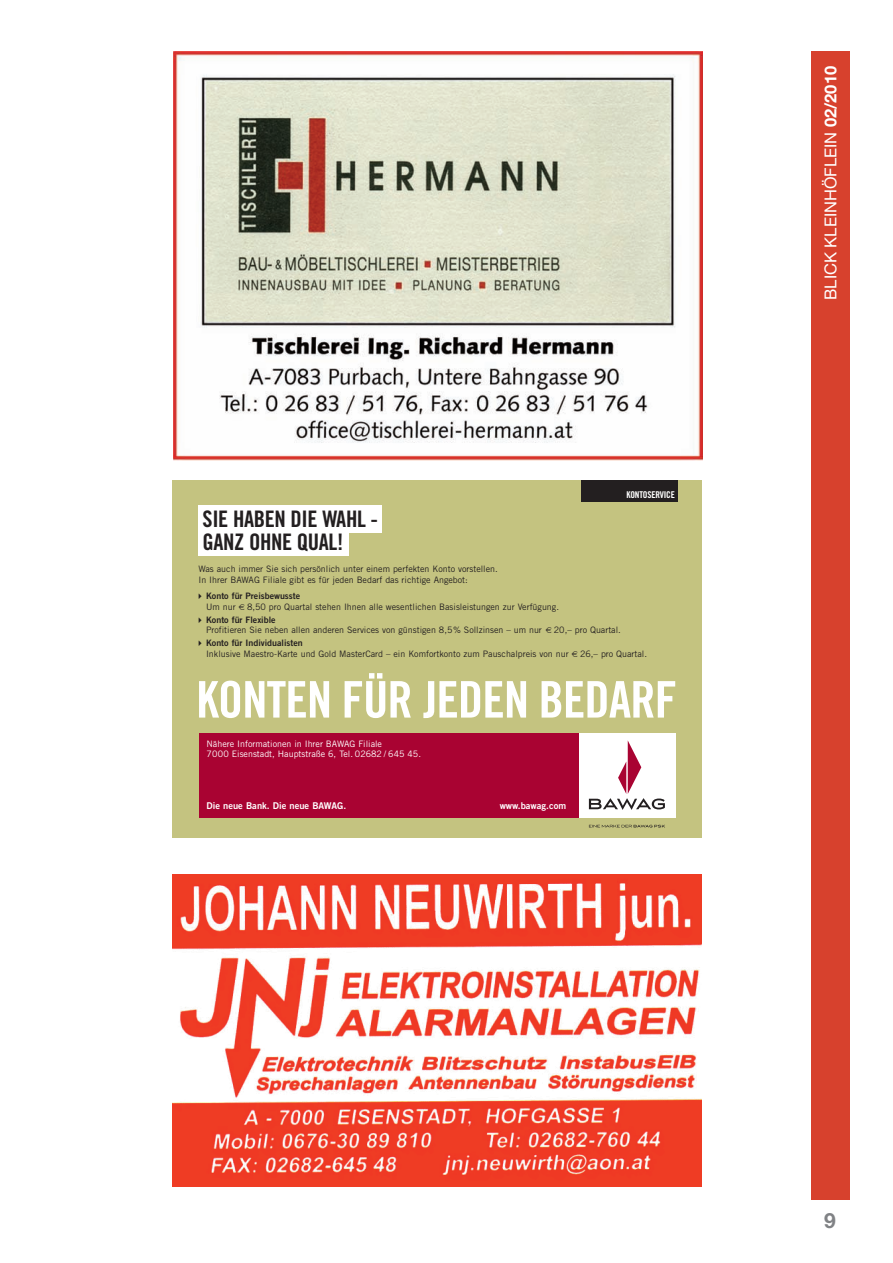
<style>
.page{position:relative;width:893px;height:1263px;background:#fff}
.page>*{position:absolute;margin:0;border:0;box-sizing:border-box;transform-origin:0 0}
.t1{font:50.55px "Trade Gothic LT Bold Cond Twenty";letter-spacing:-.02em;color:#fff}
.t2{font:22.8px/22.8px "Trade Gothic LT Bold Cond Twenty";letter-spacing:-.02em;color:#231f20}
.t3{font:700 21px "Helvetica Neue";color:#808285}
.t4{font:16.5px "Helvetica Neue";color:#fff}
.t5{font:9.3px "Trade Gothic Bold Two";color:#fff}
.t6{font:9.3px "Trade Gothic Bold Cond Twenty";letter-spacing:-.02em;color:#fff}
.t7{font:8.85px/10.8px "Trade Gothic";color:#231f20}
.t8{font:8.85px/10.8px "Trade Gothic";color:#fff}
.t9{font:8.85px "Trade Gothic Bold Two";color:#231f20}
.s1{font-weight:700}
</style>
<div class="page">
<div style="left:811px;top:51px;width:38px;height:1148px;background:#d7412d"></div>
<img style="left:174px;top:51px;width:528px;height:410px">
<div style="left:172px;top:480px;width:530px;height:358px;background:#c4c380"></div>
<div style="left:581px;top:480px;width:97px;height:21px;background:#231f20"></div>
<div style="left:199px;top:505px;width:183px;height:28px;background:#fff"></div>
<div style="left:199px;top:528px;width:150px;height:27px;background:#fff"></div>
<div style="left:199px;top:733px;width:476px;height:84px;background:#a90332"></div>
<div style="left:579px;top:733px;width:96px;height:84px;background:#fff"></div>
<svg style="left:589px;top:740px;width:76px;height:70px"></svg>
<svg style="left:589px;top:825px;width:76px;height:3px"></svg>
<img style="left:172px;top:874px;width:530px;height:312px">
<h2 class="t2" style="left:203px;top:510px;width:177px">SIE HABEN DIE WAHL -<br>GANZ OHNE QUAL!</h2>
<p class="t7" style="left:198px;top:565px;width:301px">Was auch immer Sie sich persönlich unter einem perfekten Konto vorstellen.<br>In Ihrer BAWAG Filiale gibt es für jeden Bedarf das richtige Angebot:</p>
<p class="t6" style="left:626px;top:491px;width:50px">KONTOSERVICE</p>
<p class="t9" style="left:206px;top:593px;width:96px">Konto für Preisbewusste</p>
<p class="t7" style="left:206px;top:602px;width:31px">Um nur</p>
<p class="t7" style="left:247px;top:602px;width:313px">8,50 pro Quartal stehen Ihnen alle wesentlichen Basisleistungen zur Verfügung.</p>
<p class="t9" style="left:206px;top:616px;width:71px">Konto für Flexible</p>
<p class="t7" style="left:206px;top:626px;width:337px">Profitieren Sie neben allen anderen Services von günstigen 8,5% Sollzinsen – um nur</p>
<p class="t7" style="left:554px;top:626px;width:69px">20,– pro Quartal.</p>
<p class="t9" style="left:206px;top:640px;width:98px">Konto für Individualisten</p>
<p class="t7" style="left:206px;top:649px;width:364px">Inklusive Maestro-Karte und Gold MasterCard – ein Komfortkonto zum Pauschalpreis von nur</p>
<p class="t7" style="left:580px;top:649px;width:69px">26,– pro Quartal.</p>
<h1 class="t1" style="left:196px;top:681px;width:482px">KONTEN FÜR JEDEN BEDARF</h1>
<p class="t8" style="left:207px;top:739px;width:216px">Nähere Informationen in Ihrer BAWAG Filiale<br>7000 Eisenstadt, Hauptstraße 6, Tel. 02682 / 645 45.</p>
<p class="t5" style="left:207px;top:802px;width:141px">Die neue Bank. Die neue BAWAG.</p>
<p class="t5" style="left:500px;top:802px;width:68px">www.bawag.com</p>
<h3 class="t4" style="left:824px;top:300px;width:235px;rotate:-90deg">BLICK KLEINHÖFLEIN <span class="s1">02/2010</span></h3>
<h3 class="t3" style="left:824px;top:1213px;width:13px">9</h3>
</div>
